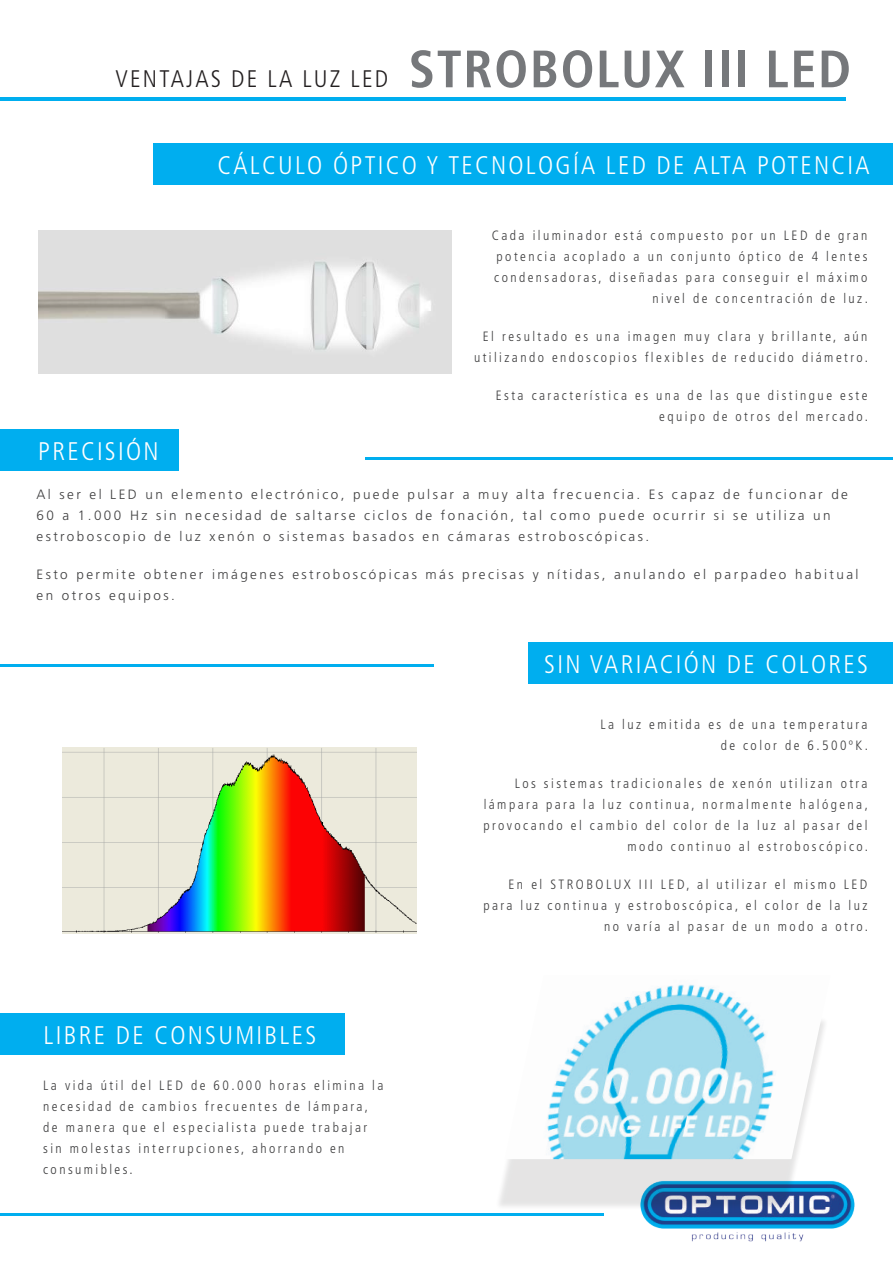
<style>
.page{position:relative;width:893px;height:1263px;background:#fff}
.page>*{position:absolute;margin:0;border:0;box-sizing:border-box;transform-origin:0 0}
.t1{font:300 condensed 25.5px "Frutiger LT Std";letter-spacing:.09em;color:#fff}
.t2{font:300 condensed 24px "Frutiger LT Std";letter-spacing:.09em;color:#231f20}
.t3{font:300 condensed 13.5px/21px "Frutiger LT Std";letter-spacing:.18em;color:#3e3e3f;text-align:right}
.t4{font:300 13.5px/21px "Frutiger LT Std";letter-spacing:.18em;color:#3e3e3f}
.s1{font-weight:700;font-size:52.5px;color:#76787b}
</style>
<div class="page">
<hr style="left:0;top:97px;width:845px;height:4px;background:#00aeef">
<div style="left:153px;top:144px;width:740px;height:41px;background:#00aeef"></div>
<img style="left:38px;top:231px;width:413px;height:143px">
<img style="left:641px;top:1180px;width:214px;height:62px">
<img style="left:62px;top:747px;width:354px;height:186px">
<div style="left:495px;top:1017px;width:334px;height:193px;background:#231f20;opacity:.12"></div>
<img style="left:505px;top:984px;width:324px;height:175px">
<div style="left:0;top:429px;width:179px;height:41px;background:#00aeef"></div>
<div style="left:528px;top:642px;width:365px;height:41px;background:#00aeef"></div>
<div style="left:0;top:1013px;width:344px;height:41px;background:#00aeef"></div>
<hr style="left:366px;top:457px;width:527px;height:3px;background:#00aeef">
<hr style="left:0;top:664px;width:434px;height:3px;background:#00aeef">
<hr style="left:0;top:1213px;width:604px;height:3px;background:#00aeef">
<h2 class="t2" style="left:116px;top:65px;width:737px">VENTAJAS DE LA LUZ LED <span class="s1">STROBOLUX III LED</span></h2>
<h1 class="t1" style="left:217px;top:151px;width:654px">CÁLCULO ÓPTICO Y TECNOLOGÍA LED DE ALTA POTENCIA</h1>
<p class="t3" style="left:492px;top:225px;width:378px">Cada iluminador está compuesto por un LED de gran potencia acoplado a un conjunto óptico de 4 lentes condensadoras, diseñadas para conseguir el máximo nivel de concentración de luz.</p>
<p class="t3" style="left:474px;top:326px;width:395px">El resultado es una imagen muy clara y brillante, aún utilizando endoscopios flexibles de reducido diámetro.</p>
<p class="t3" style="left:496px;top:385px;width:374px">Esta característica es una de las que distingue este equipo de otros del mercado.</p>
<h1 class="t1" style="left:38px;top:437px;width:122px">PRECISIÓN</h1>
<p class="t4" style="left:36px;top:484px;width:813px">Al ser el LED un elemento electrónico, puede pulsar a muy alta frecuencia. Es capaz de funcionar de<br>60 a 1.000 Hz sin necesidad de saltarse ciclos de fonación, tal como puede ocurrir si se utiliza un estroboscopio de luz xenón o sistemas basados en cámaras estroboscópicas.</p>
<p class="t4" style="left:36px;top:564px;width:824px">Esto permite obtener imágenes estroboscópicas más precisas y nítidas, anulando el parpadeo habitual en otros equipos.</p>
<h1 class="t1" style="left:544px;top:650px;width:325px">SIN VARIACIÓN DE COLORES</h1>
<h1 class="t1" style="left:44px;top:1020px;width:274px">LIBRE DE CONSUMIBLES</h1>
<p class="t3" style="left:43px;top:1075px;width:342px;text-align:left">La vida útil del LED de 60.000 horas elimina la necesidad de cambios frecuentes de lámpara, de manera que el especialista puede trabajar sin molestas interrupciones, ahorrando en consumibles.</p>
<p class="t3" style="left:600px;top:714px;width:269px">La luz emitida es de una temperatura de color de 6.500ºK.</p>
<p class="t3" style="left:483px;top:773px;width:386px">Los sistemas tradicionales de xenón utilizan otra lámpara para la luz continua, normalmente halógena, provocando el cambio del color de la luz al pasar del modo continuo al estroboscópico.</p>
<p class="t3" style="left:483px;top:874px;width:386px">En el STROBOLUX III LED, al utilizar el mismo LED para luz continua y estroboscópica, el color de la luz no varía al pasar de un modo a otro.</p>
</div>
